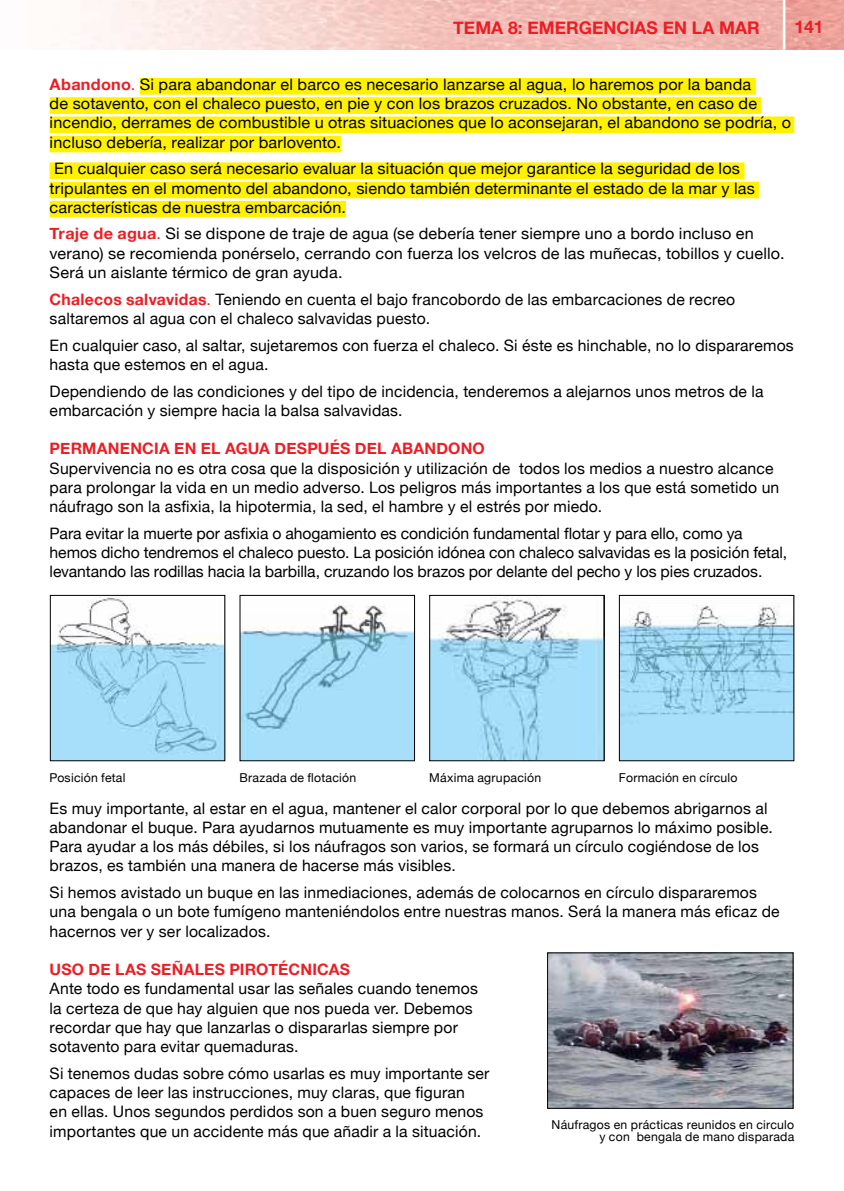
<style>
.page{position:relative;width:844px;height:1191px;background:#fff}
.page>*{position:absolute;margin:0;border:0;box-sizing:border-box;transform-origin:0 0}
.t1{font:700 17.5px "Helvetica Neue";color:#ed1d24}
.t2{font:15.75px/19.2px "Helvetica Neue";letter-spacing:.01em;color:#000}
.t3{font:700 15.75px "Helvetica Neue";letter-spacing:.015em;color:#ed1d24}
.t4{font:12.25px/12.2px "Helvetica Neue";letter-spacing:.02em;color:#000;text-align:right}
.s1{font-weight:700;color:#ed1d24}
.s2{color:#ed1d24}
</style>
<div class="page">
<img style="left:785px;top:0;width:58px;height:50px">
<div style="left:140px;top:78px;width:615px;height:17px;background:#fff200"></div>
<div style="left:50px;top:97px;width:711px;height:17px;background:#fff200"></div>
<div style="left:50px;top:116px;width:744px;height:17px;background:#fff200"></div>
<div style="left:50px;top:136px;width:291px;height:16px;background:#fff200"></div>
<div style="left:50px;top:162px;width:694px;height:17px;background:#fff200"></div>
<div style="left:50px;top:182px;width:709px;height:16px;background:#fff200"></div>
<div style="left:50px;top:201px;width:296px;height:17px;background:#fff200"></div>
<img style="left:52px;top:597px;width:171px;height:162px">
<div style="left:50px;top:595px;width:175px;height:166px;border:1px solid #000"></div>
<img style="left:241px;top:605px;width:172px;height:154px">
<div style="left:239px;top:595px;width:176px;height:166px;border:1px solid #000"></div>
<img style="left:620px;top:605px;width:172px;height:154px">
<div style="left:618px;top:595px;width:176px;height:166px;border:1px solid #000"></div>
<img style="left:431px;top:597px;width:171px;height:162px">
<div style="left:429px;top:595px;width:175px;height:166px;border:1px solid #000"></div>
<img style="left:549px;top:954px;width:242px;height:152px">
<p class="t1" style="left:453px;top:17px;width:308px">TEMA 8: EMERGENCIAS EN LA MAR</p>
<p class="t1" style="left:794px;top:16px;width:31px">141</p>
<p class="t2" style="left:50px;top:74px;width:742px"><span class="s1">Abandono</span><span class="s2">.</span> Si para abandonar el barco es necesario lanzarse al agua, lo haremos por la banda<br>de sotavento, con el chaleco puesto, en pie y con los brazos cruzados. No obstante, en caso de incendio, derrames de combustible u otras situaciones que lo aconsejaran, el abandono se podría, o incluso debería, realizar por barlovento.</p>
<p class="t2" style="left:50px;top:159px;width:706px">En cualquier caso será necesario evaluar la situación que mejor garantice la seguridad de los tripulantes en el momento del abandono, siendo también determinante el estado de la mar y las características de nuestra embarcación.</p>
<p class="t2" style="left:50px;top:224px;width:736px"><span class="s1">Traje de agua</span><span class="s2">.</span> Si se dispone de traje de agua (se debería tener siempre uno a bordo incluso en verano) se recomienda ponérselo, cerrando con fuerza los velcros de las muñecas, tobillos y cuello.<br>Será un aislante térmico de gran ayuda.</p>
<p class="t2" style="left:50px;top:289px;width:687px"><span class="s1">Chalecos salvavidas</span><span class="s2">.</span> Teniendo en cuenta el bajo francobordo de las embarcaciones de recreo saltaremos al agua con el chaleco salvavidas puesto.</p>
<p class="t2" style="left:50px;top:335px;width:745px">En cualquier caso, al saltar, sujetaremos con fuerza el chaleco. Si éste es hinchable, no lo dispararemos hasta que estemos en el agua.</p>
<p class="t2" style="left:50px;top:381px;width:715px">Dependiendo de las condiciones y del tipo de incidencia, tenderemos a alejarnos unos metros de la embarcación y siempre hacia la balsa salvavidas.</p>
<p class="t3" style="left:50px;top:439px;width:436px">PERMANENCIA EN EL AGUA DESPUÉS DEL ABANDONO</p>
<p class="t2" style="left:50px;top:458px;width:731px">Supervivencia no es otra cosa que la disposición y utilización de todos los medios a nuestro alcance para prolongar la vida en un medio adverso. Los peligros más importantes a los que está sometido un náufrago son la asfixia, la hipotermia, la sed, el hambre y el estrés por miedo.</p>
<p class="t2" style="left:50px;top:523px;width:738px">Para evitar la muerte por asfixia o ahogamiento es condición fundamental flotar y para ello, como ya hemos dicho tendremos el chaleco puesto. La posición idónea con chaleco salvavidas es la posición fetal, levantando las rodillas hacia la barbilla, cruzando los brazos por delante del pecho y los pies cruzados.</p>
<p class="t4" style="left:49px;top:771px;width:78px">Posición fetal</p>
<p class="t4" style="left:239px;top:771px;width:118px">Brazada de flotación</p>
<p class="t4" style="left:429px;top:771px;width:113px">Máxima agrupación</p>
<p class="t4" style="left:618px;top:771px;width:120px">Formación en círculo</p>
<p class="t2" style="left:50px;top:798px;width:724px">Es muy importante, al estar en el agua, mantener el calor corporal por lo que debemos abrigarnos al abandonar el buque. Para ayudarnos mutuamente es muy importante agruparnos lo máximo posible.<br>Para ayudar a los más débiles, si los náufragos son varios, se formará un círculo cogiéndose de los brazos, es también una manera de hacerse más visibles.</p>
<p class="t2" style="left:50px;top:882px;width:731px">Si hemos avistado un buque en las inmediaciones, además de colocarnos en círculo dispararemos una bengala o un bote fumígeno manteniéndolos entre nuestras manos. Será la manera más eficaz de hacernos ver y ser localizados.</p>
<p class="t3" style="left:50px;top:959px;width:302px">USO DE LAS SEÑALES PIROTÉCNICAS</p>
<p class="t2" style="left:50px;top:979px;width:430px">Ante todo es fundamental usar las señales cuando tenemos la certeza de que hay alguien que nos pueda ver. Debemos recordar que hay que lanzarlas o dispararlas siempre por sotavento para evitar quemaduras.</p>
<p class="t2" style="left:50px;top:1063px;width:441px">Si tenemos dudas sobre cómo usarlas es muy importante ser capaces de leer las instrucciones, muy claras, que figuran<br>en ellas. Unos segundos perdidos son a buen seguro menos importantes que un accidente más que añadir a la situación.</p>
<p class="t4" style="left:551px;top:1118px;width:244px">Náufragos en prácticas reunidos en circulo y con bengala de mano disparada</p>
</div>
